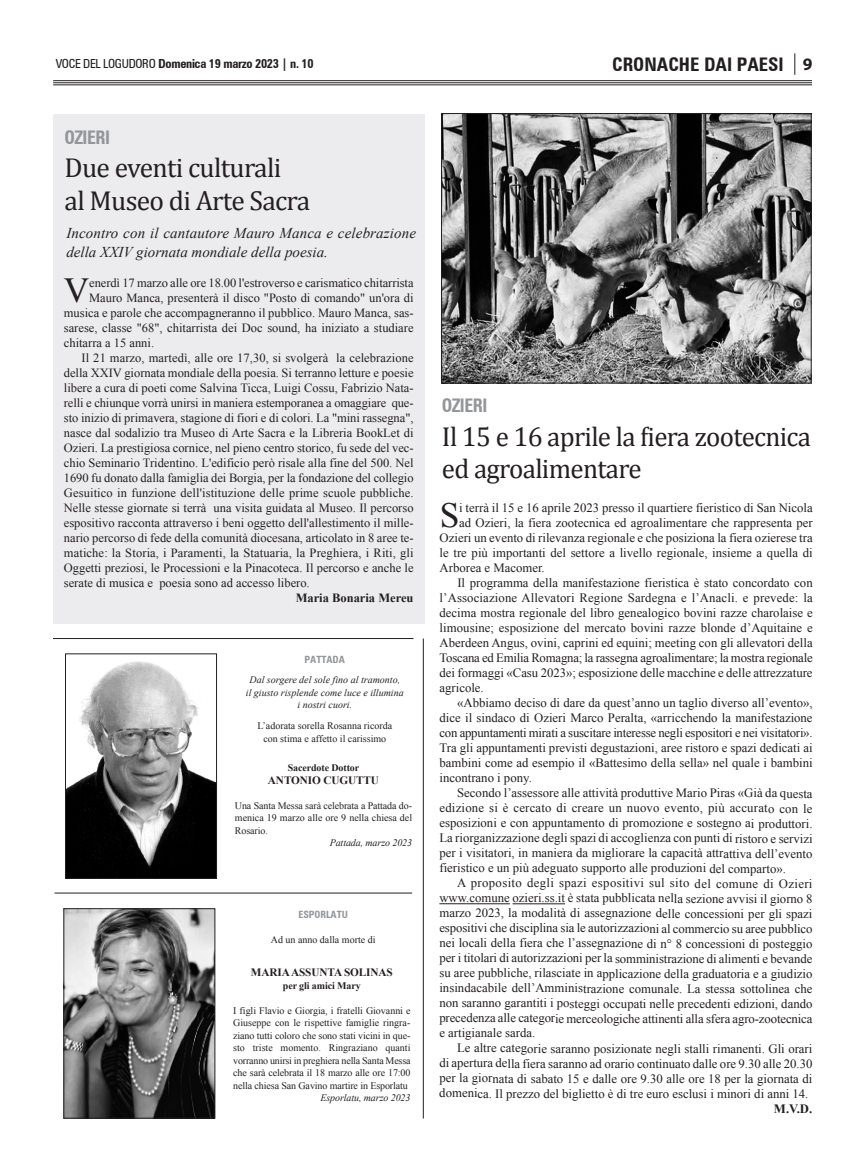
<style>
.page{position:relative;width:865px;height:1170px;background:#fff}
.page>*{position:absolute;margin:0;border:0;box-sizing:border-box;transform-origin:0 0}
.t1{font:35.38px "Times New Roman";color:#231f20}
.t2{font:35.12px "Times New Roman";color:#231f20}
.t3{font:27.5px "Cambria";letter-spacing:-.025em;color:#231f20}
.t4{font:700 condensed 18.75px "Zurich BT";color:#231f20}
.t5{font:700 condensed 18.75px "Zurich BT";letter-spacing:-.025em;color:#939598;scale:.95 1}
.t6{font:700 17.5px "Myriad Pro";color:#231f20}
.t7{font:italic 15px/18.8px "Times New Roman";letter-spacing:.01em;color:#231f20}
.t8{font:12.75px/15px "Times New Roman";color:#231f20;text-align:justify}
.t9{font:700 12.75px "Times New Roman";color:#231f20}
.t10{font:12.5px/15px "Times New Roman";color:#231f20;text-align:justify}
.t11{font:700 condensed 12.5px "Zurich BT";letter-spacing:-.025em;color:#231f20}
.t12{font:700 12.5px "Times New Roman";color:#231f20}
.t13{font:700 11.25px "Times New Roman";letter-spacing:-.01em;color:#231f20}
.t14{font:10px/12.5px "Times New Roman";color:#231f20;text-align:justify}
.t15{font:italic 10px "Times New Roman";color:#231f20}
.t16{font:700 10px "Times New Roman";letter-spacing:-.01em;color:#231f20}
.t17{font:700 condensed 10px "Zurich BT";color:#939598}
.s1{font-weight:400}
</style>
<div class="page">
<svg style="left:794px;top:53px;width:1px;height:22px"></svg>
<hr style="left:53px;top:80px;width:759px;height:1px;background:#231f20">
<hr style="left:53px;top:82px;width:759px;height:1px;background:#231f20">
<hr style="left:53px;top:84px;width:759px;height:1px;background:#231f20">
<div style="left:53px;top:114px;width:371px;height:510px;background:#ececee"></div>
<hr style="left:439px;top:903px;width:71px;height:1px;background:#231f20">
<hr style="left:512px;top:903px;width:53px;height:1px;background:#231f20">
<img style="left:67px;top:661px;width:148px;height:215px">
<div style="left:65px;top:653px;width:152px;height:225px;border:1px solid #231f20"></div>
<img style="left:66px;top:910px;width:147px;height:206px">
<div style="left:64px;top:908px;width:151px;height:210px;border:1px solid #231f20"></div>
<hr style="left:53px;top:638px;width:360px;height:1px;background:#231f20">
<hr style="left:55px;top:892px;width:357px;height:1px;background:#231f20">
<hr style="left:423px;top:638px;width:1px;height:480px;background:#231f20">
<img style="left:443px;top:115px;width:366px;height:266px">
<div style="left:441px;top:113px;width:370px;height:270px;border:1px solid #231f20"></div>
<p class="t11" style="left:56px;top:56px;width:259px"><span class="s1">VOCE DEL LOGUDORO</span> Domenica 19 marzo 2023 | n. 10</p>
<p class="t4" style="left:612px;top:53px;width:173px">CRONACHE DAI PAESI</p>
<p class="t6" style="left:803px;top:53px;width:11px">9</p>
<p class="t5" style="left:65px;top:126px;width:49px">OZIERI</p>
<p class="t3" style="left:65px;top:151px;width:218px">Due eventi culturali</p>
<p class="t3" style="left:65px;top:184px;width:247px">al Museo di Arte Sacra</p>
<p class="t7" style="left:66px;top:224px;width:351px">Incontro con il cantautore Mauro Manca e celebrazione della XXIV giornata mondiale della poesia.</p>
<p class="t2" style="left:64px;top:271px;width:27px">V</p>
<p class="t10" style="left:89px;top:275px;width:326px">enerdì 17 marzo alle ore 18.00 l'estroverso e carismatico chitarrista</p>
<p class="t10" style="left:89px;top:290px;width:326px">Mauro Manca, presenterà il disco "Posto di comando" un'ora di</p>
<p class="t10" style="left:64px;top:305px;width:351px">musica e parole che accompagneranno il pubblico. Mauro Manca, sas-</p>
<p class="t10" style="left:64px;top:320px;width:351px">sarese, classe "68", chitarrista dei Doc sound, ha iniziato a studiare</p>
<p class="t10" style="left:64px;top:335px;width:92px">chitarra a 15 anni.</p>
<p class="t10" style="left:64px;top:350px;width:351px;text-indent:18px">Il 21 marzo, martedì, alle ore 17,30, si svolgerà la celebrazione della XXIV giornata mondiale della poesia. Si terranno letture e poesie libere a cura di poeti come Salvina Ticca, Luigi Cossu, Fabrizio Nata&shy;relli e chiunque vorrà unirsi in maniera estemporanea a omaggiare que&shy;sto inizio di primavera, stagione di fiori e di colori. La "mini rassegna", nasce dal sodalizio tra Museo di Arte Sacra e la Libreria BookLet di Ozieri. La prestigiosa cornice, nel pieno centro storico, fu sede del vec&shy;chio Seminario Tridentino. L'edificio però risale alla fine del 500. Nel 1690 fu donato dalla famiglia dei Borgia, per la fondazione del collegio Gesuitico in funzione dell'istituzione delle prime scuole pubbliche.<br>Nelle stesse giornate si terrà una visita guidata al Museo. Il percorso espositivo racconta attraverso i beni oggetto dell'allestimento il mille&shy;nario percorso di fede della comunità diocesana, articolato in 8 aree te&shy;matiche: la Storia, i Paramenti, la Statuaria, la Preghiera, i Riti, gli Oggetti preziosi, le Processioni e la Pinacoteca. Il percorso e anche le serate di musica e poesia sono ad accesso libero.</p>
<p class="t12" style="left:296px;top:591px;width:119px">Maria Bonaria Mereu</p>
<p class="t17" style="left:305px;top:653px;width:42px">PATTADA</p>
<p class="t15" style="left:249px;top:674px;width:152px">Dal sorgere del sole fino al tramonto,</p>
<p class="t15" style="left:246px;top:686px;width:159px">il giusto risplende come luce e illumina</p>
<p class="t15" style="left:297px;top:699px;width:56px">i nostri cuori.</p>
<p class="t14" style="left:257px;top:719px;width:136px">L’adorata sorella Rosanna ricorda</p>
<p class="t14" style="left:263px;top:732px;width:124px">con stima e affetto il carissimo</p>
<p class="t16" style="left:288px;top:762px;width:73px">Sacerdote Dottor</p>
<p class="t13" style="left:268px;top:773px;width:113px">ANTONIO CUGUTTU</p>
<p class="t14" style="left:235px;top:799px;width:179px">Una Santa Messa sarà celebrata a Pattada do&shy;menica 19 marzo alle ore 9 nella chiesa del Rosario.</p>
<p class="t15" style="left:330px;top:837px;width:84px">Pattada, marzo 2023</p>
<p class="t17" style="left:298px;top:908px;width:51px">ESPORLATU</p>
<p class="t14" style="left:271px;top:933px;width:106px">Ad un anno dalla morte di</p>
<p class="t13" style="left:251px;top:966px;width:143px">MARIA ASSUNTA SOLINAS</p>
<p class="t16" style="left:283px;top:979px;width:79px">per gli amici Mary</p>
<p class="t14" style="left:233px;top:1004px;width:179px">I figli Flavio e Giorgia, i fratelli Giovanni e Giuseppe con le rispettive famiglie ringra&shy;ziano tutti coloro che sono stati vicini in que&shy;sto triste momento. Ringraziano quanti vorranno unirsi in preghiera nella Santa Messa che sarà celebrata il 18 marzo alle ore 17:00 nella chiesa San Gavino martire in Esporlatu</p>
<p class="t15" style="left:320px;top:1092px;width:91px">Esporlatu, marzo 2023</p>
<p class="t5" style="left:442px;top:394px;width:49px">OZIERI</p>
<p class="t3" style="left:442px;top:419px;width:370px">Il 15 e 16 aprile la fiera zootecnica</p>
<p class="t3" style="left:442px;top:452px;width:201px">ed agroalimentare</p>
<p class="t1" style="left:439px;top:495px;width:21px">S</p>
<p class="t8" style="left:459px;top:500px;width:355px">i terrà il 15 e 16 aprile 2023 presso il quartiere fieristico di San Nicola</p>
<p class="t8" style="left:459px;top:515px;width:355px">ad Ozieri, la fiera zootecnica ed agroalimentare che rappresenta per</p>
<p class="t8" style="left:439px;top:530px;width:374px">Ozieri un evento di rilevanza regionale e che posiziona la fiera ozierese tra</p>
<p class="t8" style="left:439px;top:545px;width:374px">le tre più importanti del settore a livello regionale, insieme a quella di</p>
<p class="t8" style="left:439px;top:560px;width:107px">Arborea e Macomer.</p>
<p class="t8" style="left:439px;top:575px;width:374px;text-indent:18px">Il programma della manifestazione fieristica è stato concordato con l’Associazione Allevatori Regione Sardegna e l’Anacli. e prevede: la decima mostra regionale del libro genealogico bovini razze charolaise e limousine; esposizione del mercato bovini razze blonde d’Aquitaine e Aberdeen Angus, ovini, caprini ed equini; meeting con gli allevatori della Toscana ed Emilia Romagna; la rassegna agroalimentare; la mostra regionale dei formaggi «Casu 2023»; esposizione delle macchine e delle attrezzature agricole.</p>
<p class="t8" style="left:439px;top:695px;width:374px;text-indent:18px">«Abbiamo deciso di dare da quest’anno un taglio diverso all’evento», dice il sindaco di Ozieri Marco Peralta, «arricchendo la manifestazione con appuntamenti mirati a suscitare interesse negli espositori e nei visitatori».<br>Tra gli appuntamenti previsti degustazioni, aree ristoro e spazi dedicati ai bambini come ad esempio il «Battesimo della sella» nel quale i bambini incontrano i pony.</p>
<p class="t8" style="left:439px;top:785px;width:374px;text-indent:18px">Secondo l’assessore alle attività produttive Mario Piras «Già da questa edizione si è cercato di creare un nuovo evento, più accurato con le esposizioni e con appuntamento di promozione e sostegno ai produttori.<br>La riorganizzazione degli spazi di accoglienza con punti di ristoro e servizi per i visitatori, in maniera da migliorare la capacità attrattiva dell’evento fieristico e un più adeguato supporto alle produzioni del comparto».</p>
<p class="t8" style="left:439px;top:875px;width:375px;text-indent:18px">A proposito degli spazi espositivi sul sito del comune di Ozieri www.comune ozieri.ss.it è stata pubblicata nella sezione avvisi il giorno 8 marzo 2023, la modalità di assegnazione delle concessioni per gli spazi espositivi che disciplina sia le autorizzazioni al commercio su aree pubblico nei locali della fiera che l’assegnazione di n° 8 concessioni di posteggio per i titolari di autorizzazioni per la somministrazione di alimenti e bevande su aree pubbliche, rilasciate in applicazione della graduatoria e a giudizio insindacabile dell’Amministrazione comunale. La stessa sottolinea che non saranno garantiti i posteggi occupati nelle precedenti edizioni, dando precedenza alle categorie merceologiche attinenti alla sfera agro-zootecnica e artigianale sarda.</p>
<p class="t8" style="left:439px;top:1040px;width:374px;text-indent:18px">Le altre categorie saranno posizionate negli stalli rimanenti. Gli orari di apertura della fiera saranno ad orario continuato dalle ore 9.30 alle 20.30 per la giornata di sabato 15 e dalle ore 9.30 alle ore 18 per la giornata di domenica. Il prezzo del biglietto è di tre euro esclusi i minori di anni 14.</p>
<p class="t9" style="left:774px;top:1101px;width:40px">M.V.D.</p>
</div>
